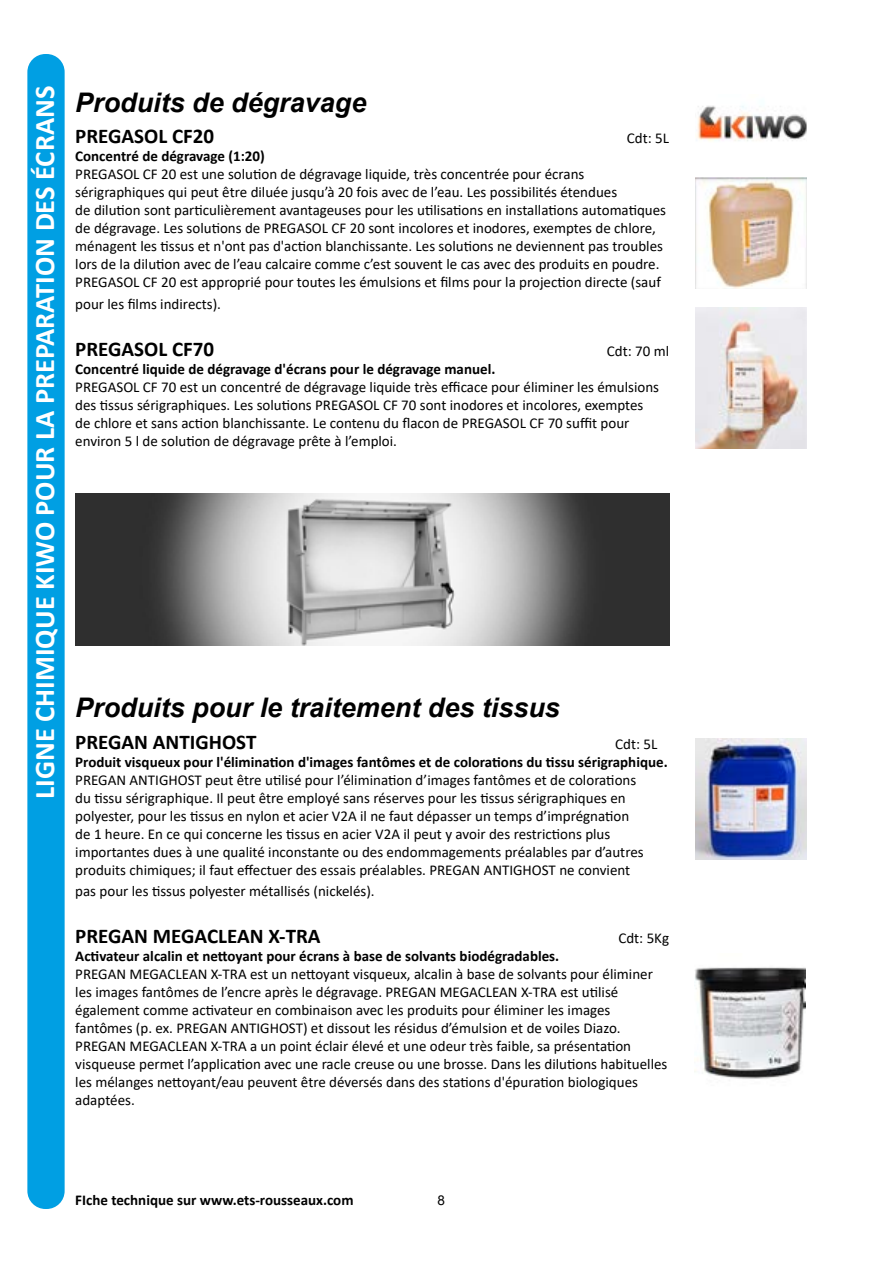
<style>
.page{position:relative;width:893px;height:1263px;background:#fff}
.page>*{position:absolute;margin:0;border:0;box-sizing:border-box;transform-origin:0 0}
.t1{font:700 28.5px "Calibri";color:#fff}
.t2{font:italic 700 27px "Arial";color:#000}
.t3{font:700 21px "Calibri";color:#000}
.t4{font:15px/18px "Calibri";color:#000}
.t5{font:700 15px "Calibri";color:#000}
.t6{font:13.5px "Arial";color:#000}
</style>
<div class="page">
<div style="left:27px;top:54px;width:38px;height:1155px;background:#009fe3;border-radius:18px"></div>
<img style="left:697px;top:106px;width:109px;height:35px">
<img style="left:695px;top:178px;width:111px;height:111px">
<img style="left:695px;top:738px;width:111px;height:121px">
<img style="left:695px;top:308px;width:111px;height:141px">
<img style="left:694px;top:967px;width:111px;height:112px">
<img style="left:75px;top:493px;width:594px;height:152px">
<h1 class="t1" style="left:25px;top:799px;width:714px;rotate:-90deg">LIGNE CHIMIQUE KIWO POUR LA PREPARATION DES ÉCRANS</h1>
<h2 class="t2" style="left:75px;top:84px;width:293px">Produits de dégravage</h2>
<h3 class="t3" style="left:75px;top:121px;width:140px">PREGASOL CF20</h3>
<p class="t4" style="left:627px;top:129px;width:44px">Cdt: 5L</p>
<p class="t5" style="left:75px;top:146px;width:191px">Concentré de dégravage (1:20)</p>
<p class="t4" style="left:75px;top:165px;width:592px">PREGASOL CF 20 est une solution de dégravage liquide, très concentrée pour écrans sérigraphiques qui peut être diluée jusqu’à 20 fois avec de l’eau. Les possibilités étendues<br>de dilution sont particulièrement avantageuses pour les utilisations en installations automatiques de dégravage. Les solutions de PREGASOL CF 20 sont incolores et inodores, exemptes de chlore, ménagent les tissus et n'ont pas d'action blanchissante. Les solutions ne deviennent pas troubles lors de la dilution avec de l’eau calcaire comme c’est souvent le cas avec des produits en poudre.<br>PREGASOL CF 20 est approprié pour toutes les émulsions et films pour la projection directe (sauf</p>
<p class="t4" style="left:75px;top:294px;width:147px">pour les films indirects).</p>
<h3 class="t3" style="left:75px;top:334px;width:140px">PREGASOL CF70</h3>
<p class="t4" style="left:607px;top:341px;width:64px">Cdt: 70 ml</p>
<p class="t5" style="left:75px;top:358px;width:422px">Concentré liquide de dégravage d'écrans pour le dégravage manuel.</p>
<p class="t4" style="left:75px;top:377px;width:585px">PREGASOL CF 70 est un concentré de dégravage liquide très efficace pour éliminer les émulsions des tissus sérigraphiques. Les solutions PREGASOL CF 70 sont inodores et incolores, exemptes de chlore et sans action blanchissante. Le contenu du flacon de PREGASOL CF 70 suffit pour environ 5 l de solution de dégravage prête à l’emploi.</p>
<h2 class="t2" style="left:75px;top:690px;width:486px">Produits pour le traitement des tissus</h2>
<h3 class="t3" style="left:75px;top:727px;width:183px">PREGAN ANTIGHOST</h3>
<p class="t4" style="left:615px;top:734px;width:44px">Cdt: 5L</p>
<p class="t5" style="left:75px;top:751px;width:594px">Produit visqueux pour l'élimination d'images fantômes et de colorations du tissu sérigraphique.</p>
<p class="t4" style="left:75px;top:770px;width:570px">PREGAN ANTIGHOST peut être utilisé pour l’élimination d’images fantômes et de colorations du tissu sérigraphique. Il peut être employé sans réserves pour les tissus sérigraphiques en polyester, pour les tissus en nylon et acier V2A il ne faut dépasser un temps d’imprégnation de 1 heure. En ce qui concerne les tissus en acier V2A il peut y avoir des restrictions plus importantes dues à une qualité inconstante ou des endommagements préalables par d’autres produits chimiques; il faut effectuer des essais préalables. PREGAN ANTIGHOST ne convient</p>
<p class="t4" style="left:75px;top:882px;width:301px">pas pour les tissus polyester métallisés (nickelés).</p>
<h3 class="t3" style="left:75px;top:921px;width:247px">PREGAN MEGACLEAN X-TRA</h3>
<p class="t4" style="left:618px;top:929px;width:52px">Cdt: 5Kg</p>
<p class="t5" style="left:75px;top:945px;width:485px">Activateur alcalin et nettoyant pour écrans à base de solvants biodégradables.</p>
<p class="t4" style="left:75px;top:965px;width:594px">PREGAN MEGACLEAN X-TRA est un nettoyant visqueux, alcalin à base de solvants pour éliminer les images fantômes de l’encre après le dégravage. PREGAN MEGACLEAN X-TRA est utilisé également comme activateur en combinaison avec les produits pour éliminer les images fantômes (p. ex. PREGAN ANTIGHOST) et dissout les résidus d’émulsion et de voiles Diazo.<br>PREGAN MEGACLEAN X-TRA a un point éclair élevé et une odeur très faible, sa présentation visqueuse permet l’application avec une racle creuse ou une brosse. Dans les dilutions habituelles les mélanges nettoyant/eau peuvent être déversés dans des stations d'épuration biologiques adaptées.</p>
<p class="t5" style="left:75px;top:1189px;width:280px">FIche technique sur www.ets-rousseaux.com</p>
<p class="t6" style="left:438px;top:1191px;width:9px">8</p>
</div>
